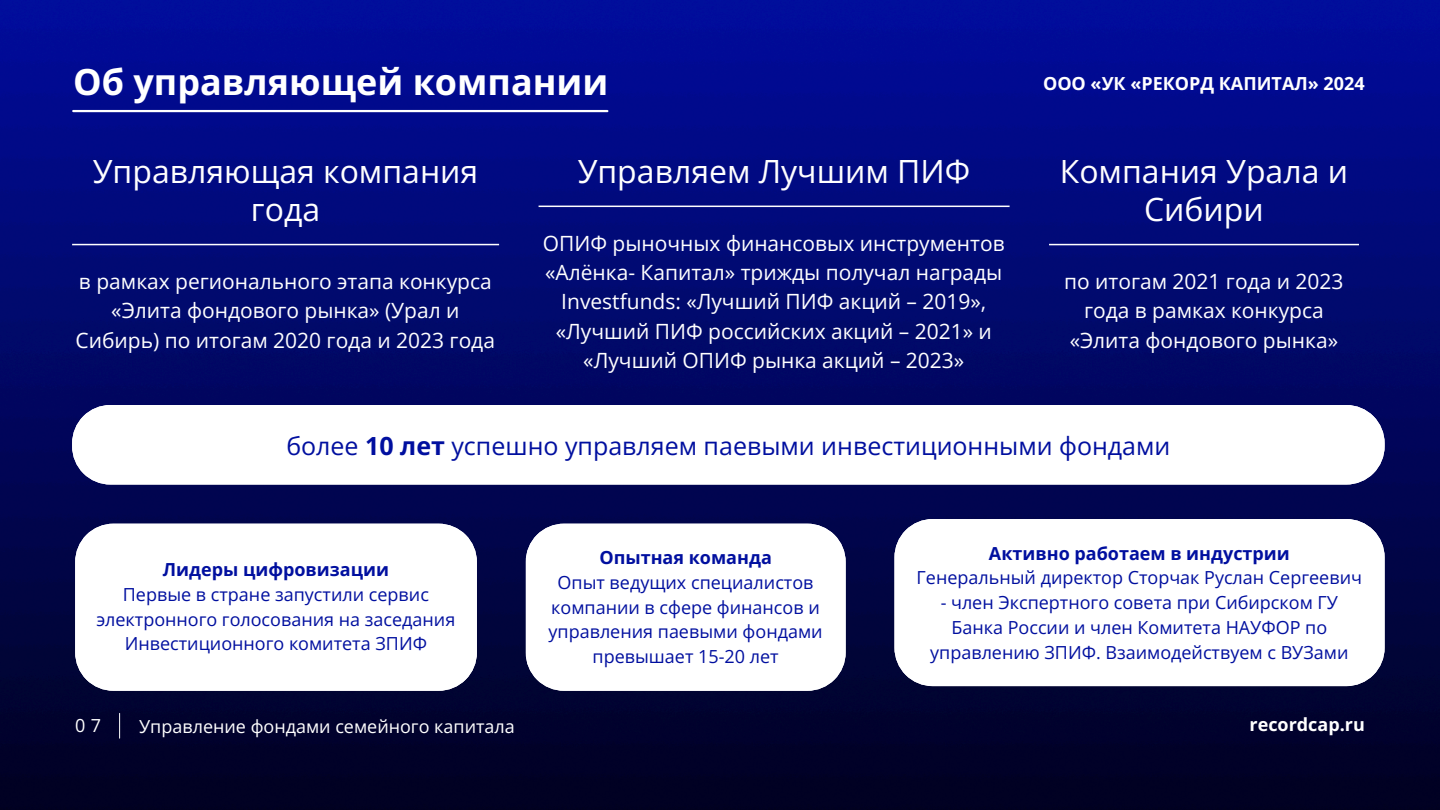
<style>
.page{position:relative;width:1440px;height:810px;background:#fff}
.page>*{position:absolute;margin:0;border:0;box-sizing:border-box;transform-origin:0 0}
.t1{font:700 36px "Open Sans";color:#fff}
.t2{font:32px/38.2px "Open Sans";color:#fff;text-align:center}
.t3{font:25px "Open Sans";color:#000f9f}
.t4{font:21px/29.2px "Open Sans";color:#fff;text-align:center}
.t5{font:18px/24.8px "Open Sans";color:#000f9f;text-align:center}
.t6{font:700 18px "Open Sans";color:#000f9f}
.t7{font:700 18px "Open Sans";color:#fff}
.t8{font:18px "Open Sans";color:#fff}
.s1{font-weight:700}
</style>
<div class="page">
<img style="left:0;top:0;width:1440px;height:810px">
<hr style="left:73px;top:110px;width:534px;height:2px;background:#fff">
<svg style="left:119px;top:713px;width:1px;height:25px"></svg>
<hr style="left:72px;top:244px;width:427px;height:1px;background:#fff">
<hr style="left:1049px;top:244px;width:310px;height:1px;background:#fff">
<hr style="left:539px;top:206px;width:471px;height:1px;background:#fff">
<svg style="left:72px;top:405px;width:1313px;height:79px"></svg>
<svg style="left:75px;top:524px;width:402px;height:167px"></svg>
<svg style="left:894px;top:519px;width:491px;height:167px"></svg>
<svg style="left:526px;top:524px;width:320px;height:167px"></svg>
<h5 class="t1" style="left:73px;top:57px;width:537px">Об управляющей компании</h5>
<h2 class="t2" style="left:93px;top:151px;width:387px">Управляющая компания года</h2>
<p class="t4" style="left:76px;top:266px;width:421px">в рамках регионального этапа конкурса «Элита фондового рынка» (Урал и<br>Сибирь) по итогам 2020 года и 2023 года</p>
<h2 class="t2" style="left:578px;top:151px;width:394px">Управляем Лучшим ПИФ</h2>
<p class="t4" style="left:543px;top:228px;width:463px">ОПИФ рыночных финансовых инструментов «Алё нка- Капитал» трижды получал награды Investfunds: «Лучший ПИФ акций – 2019», «Лучший ПИФ российских акций – 2021» и «Лучший ОПИФ рынка акций – 2023»</p>
<p class="t7" style="left:1043px;top:70px;width:323px">ООО «УК «РЕКОРД КАПИТАЛ» 2024</p>
<h2 class="t2" style="left:1060px;top:151px;width:290px">Компания Урала и<br>Сибири</h2>
<p class="t4" style="left:1064px;top:266px;width:281px">по итогам 2021 года и 2023 года в рамках конкурса «Элита фондового рынка»</p>
<p class="t3" style="left:286px;top:428px;width:885px">более <span class="s1">10 лет</span> успешно управляем паевыми инвестиционными фондами</p>
<p class="t6" style="left:163px;top:557px;width:228px">Лидеры цифровизации</p>
<p class="t5" style="left:96px;top:582px;width:361px">Первые в стране запустили сервис электронного голосования на заседания<br>Инвестиционного комитета ЗПИФ</p>
<h1 class="t8" style="left:75px;top:713px;width:27px">0 7</h1>
<h6 class="t8" style="left:139px;top:714px;width:377px">Управление фондами семейного капитала</h6>
<p class="t6" style="left:599px;top:545px;width:174px">Опытная команда</p>
<p class="t5" style="left:549px;top:570px;width:276px">Опыт ведущих специалистов компании в сфере финансов и управления паевыми фондами превышает 15-20 лет</p>
<p class="t6" style="left:989px;top:540px;width:302px">Активно работаем в индустрии</p>
<p class="t5" style="left:917px;top:565px;width:447px">Генеральный директор Сторчак Руслан Сергеевич</p>
<p class="t5" style="left:930px;top:590px;width:420px">- член Экспертного совета при Сибирском ГУ<br>Банка России и член Комитета НАУФОР по управлению ЗПИФ. Взаимодействуем с ВУЗами</p>
<p class="t7" style="left:1250px;top:711px;width:117px">recordcap.ru</p>
</div>
